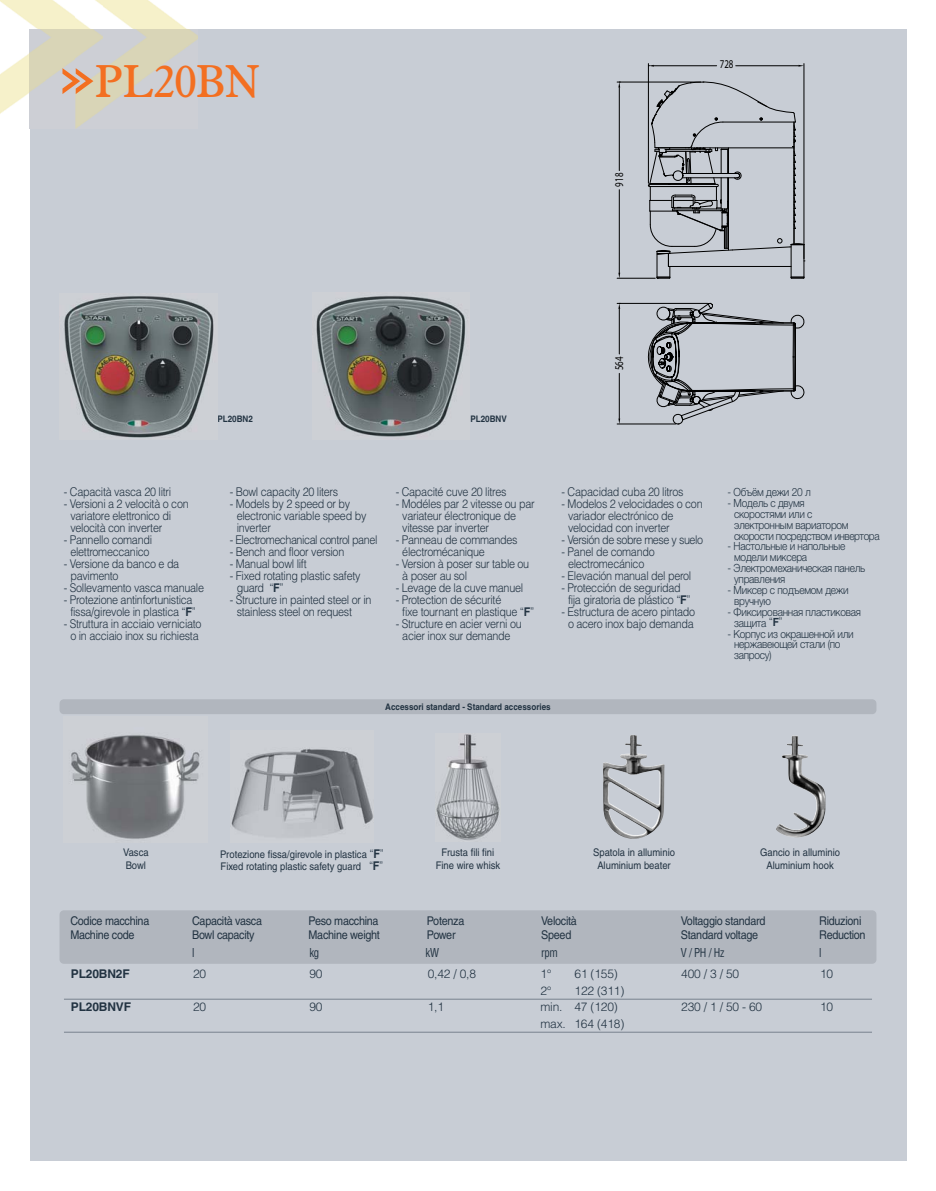
<style>
.page{position:relative;width:936px;height:1191px;background:#fff}
.page>*{position:absolute;margin:0;border:0;box-sizing:border-box;transform-origin:0 0}
.t1{font:45px "Aldine 721 BT";letter-spacing:-.025em;color:#f36f21}
.t2{font:300 12px/12px "Helvetica";letter-spacing:-.025em;color:#223342;scale:.9 1}
.t3{font:12px "Helvetica";letter-spacing:-.025em;color:#223342;scale:.9 1}
.t4{font:300 12px "Helvetica";letter-spacing:-.025em;color:#223342}
.t5{font:condensed 12px "Helvetica";letter-spacing:-.025em;color:#223342;scale:.9 1}
.t6{font:700 12px "Helvetica";letter-spacing:-.015em;color:#223342}
.t7{font:11.85px "Myriad Pro";color:#000;scale:.75 1}
.t8{font:300 11.25px/10.9px "Helvetica Neue";letter-spacing:-.025em;color:#223342;scale:.9 1}
.t9{font:10.5px/12.6px "Helvetica";color:#223342;text-align:center;scale:.9 1}
.t10{font:700 9px "Helvetica";color:#223342;scale:.9 1}
.s1{font-weight:700}
.s2{font-family:"Helvetica";font-size:12px}
.s3{font-family:"Helvetica";font-weight:700}
.s4{font-weight:300;font-size:12px}
.s5{font-weight:700;font-size:12px}
</style>
<div class="page">
<div style="left:30px;top:30px;width:876px;height:1131px;background:#c8cdd5"></div>
<hr style="left:617px;top:278px;width:38px;height:1px;background:#000">
<hr style="left:617px;top:82px;width:83px;height:1px;background:#000">
<hr style="left:619px;top:190px;width:1px;height:83px;background:#000">
<hr style="left:619px;top:87px;width:1px;height:84px;background:#000">
<hr style="left:617px;top:424px;width:58px;height:1px;background:#000">
<hr style="left:617px;top:303px;width:90px;height:1px;background:#000">
<hr style="left:619px;top:373px;width:1px;height:45px;background:#000">
<hr style="left:619px;top:309px;width:1px;height:45px;background:#000">
<hr style="left:803px;top:64px;width:1px;height:195px;background:#000">
<hr style="left:648px;top:64px;width:1px;height:119px;background:#000">
<hr style="left:735px;top:65px;width:63px;height:1px;background:#000">
<hr style="left:653px;top:65px;width:63px;height:1px;background:#000">
<svg style="left:645px;top:82px;width:160px;height:343px"></svg>
<div style="left:60px;top:910px;width:816px;height:53px;background:#b1b6be;border-radius:4px"></div>
<hr style="left:64px;top:999px;width:807px;height:1px;background:#79828e">
<hr style="left:64px;top:1032px;width:807px;height:1px;background:#79828e">
<img style="left:0;top:0;width:198px;height:129px">
<svg style="left:62px;top:68px;width:31px;height:26px"></svg>
<img style="left:64px;top:296px;width:150px;height:142px">
<img style="left:316px;top:296px;width:150px;height:141px">
<div style="left:60px;top:699px;width:816px;height:15px;background:#b1b6be;border-radius:4px"></div>
<img style="left:71px;top:735px;width:129px;height:104px">
<img style="left:436px;top:734px;width:64px;height:106px">
<img style="left:603px;top:735px;width:61px;height:104px">
<img style="left:776px;top:736px;width:49px;height:102px">
<img style="left:231px;top:748px;width:143px;height:89px">
<h1 class="t1" style="left:95px;top:64px;width:167px">PL20BN</h1>
<p class="t7" style="left:612px;top:186px;width:20px;rotate:-90deg">918</p>
<p class="t7" style="left:719px;top:57px;width:20px">728</p>
<p class="t10" style="left:217px;top:416px;width:41px">PL20BN2</p>
<p class="t10" style="left:470px;top:416px;width:42px">PL20BNV</p>
<p class="t7" style="left:612px;top:370px;width:20px;rotate:-90deg">564</p>
<p class="t2" style="left:64px;top:487px;width:121px">- Capacità vasca 20 litri</p>
<p class="t2" style="left:70px;top:499px;width:133px;text-indent:-7px">- Versioni a 2 velocità o con variatore elettronico di velocità con inverter</p>
<p class="t2" style="left:64px;top:535px;width:100px;text-align:center">- Pannello comandi elettromeccanico</p>
<p class="t2" style="left:70px;top:559px;width:122px;text-indent:-7px">- Versione da banco e da pavimento</p>
<p class="t2" style="left:64px;top:583px;width:157px">- Sollevamento vasca manuale</p>
<p class="t2" style="left:64px;top:595px;width:148px;text-align:center">- Protezione antinfortunistica fissa/girevole in plastica “<span class="s1">F</span>”</p>
<p class="t2" style="left:64px;top:619px;width:155px;text-align:center">- Struttura in acciaio verniciato o in acciaio inox su richiesta</p>
<p class="t2" style="left:230px;top:487px;width:122px">- Bowl capacity 20 liters</p>
<p class="t2" style="left:237px;top:499px;width:146px;text-indent:-7px">- Models by 2 speed or by electronic variable speed by inverter</p>
<p class="t2" style="left:230px;top:535px;width:165px">- Electromechanical control panel</p>
<p class="t2" style="left:230px;top:547px;width:129px">- Bench and floor version</p>
<p class="t2" style="left:230px;top:559px;width:87px">- Manual bowl lift</p>
<p class="t2" style="left:237px;top:571px;width:139px;text-indent:-7px">- Fixed rotating plastic safety guard “<span class="s1">F</span>”</p>
<p class="t2" style="left:237px;top:595px;width:151px;text-indent:-7px">- Structure in painted steel or in stainless steel on request</p>
<p class="t2" style="left:395px;top:487px;width:125px">- Capacité cuve 20 litres</p>
<p class="t2" style="left:402px;top:499px;width:149px;text-indent:-7px">- Modéles par 2 vitesse ou par variateur électronique de vitesse par inverter</p>
<p class="t2" style="left:402px;top:535px;width:130px;text-indent:-7px">- Panneau de commandes électromécanique</p>
<p class="t2" style="left:402px;top:559px;width:143px;text-indent:-7px">- Version à poser sur table ou à poser au sol</p>
<p class="t2" style="left:395px;top:583px;width:143px">- Levage de la cuve manuel</p>
<p class="t2" style="left:402px;top:595px;width:148px;text-indent:-7px">- Protection de sécurité<br>fixe tournant en plastique “<span class="s1">F</span>”</p>
<p class="t2" style="left:395px;top:619px;width:142px;text-align:center">- Structure en acier verni ou acier inox sur demande</p>
<p class="t2" style="left:561px;top:487px;width:137px">- Capacidad cuba 20 litros</p>
<p class="t2" style="left:568px;top:499px;width:151px;text-indent:-6px">- Modelos 2 velocidades o con variador electrónico de velocidad con inverter</p>
<p class="t2" style="left:561px;top:535px;width:159px">- Versión de sobre mese y suelo</p>
<p class="t2" style="left:561px;top:547px;width:105px;text-align:center">- Panel de comando electromecánico</p>
<p class="t2" style="left:561px;top:571px;width:146px">- Elevación manual del perol</p>
<p class="t2" style="left:568px;top:583px;width:138px;text-indent:-6px">- Protección de seguridad fija giratoria de plástico “<span class="s1">F</span>”</p>
<p class="t2" style="left:561px;top:607px;width:150px;text-align:center">- Estructura de acero pintado o acero inox bajo demanda</p>
<p class="t10" style="left:385px;top:703px;width:185px">Accessori standard - Standard accessories</p>
<p class="t8" style="left:727px;top:487px;width:94px">- Объём дежи 20 л</p>
<p class="t8" style="left:734px;top:498px;width:163px;text-indent:-7px">- Модель с двумя<br>скоростями или с<br>электронным вариатором скорости посредством инвертора</p>
<p class="t8" style="left:734px;top:542px;width:125px;text-indent:-7px">- Настольные и напольные модели миксера</p>
<p class="t8" style="left:734px;top:564px;width:147px;text-indent:-7px">- Электромеханическая панель управления</p>
<p class="t8" style="left:734px;top:585px;width:129px;text-indent:-7px">- Миксер с подъемом дежи вручную</p>
<p class="t8" style="left:734px;top:607px;width:142px;text-indent:-7px">- Фиксированная пластиковая защита <span class="s2">“</span><span class="s3">F</span><span class="s2">”</span></p>
<p class="t8" style="left:734px;top:629px;width:134px;text-indent:-7px">- Корпус из окрашенной или нержавеющей стали (по запросу)</p>
<p class="t9" style="left:123px;top:847px;width:30px;text-align:left">Vasca<br>Bowl</p>
<p class="t9" style="left:435px;top:847px;width:73px">Frusta fili fini<br>Fine wire whisk</p>
<p class="t9" style="left:593px;top:847px;width:92px">Spatola in alluminio<br>Aluminium beater</p>
<p class="t9" style="left:760px;top:847px;width:90px">Gancio in alluminio<br>Aluminium hook</p>
<p class="t9" style="left:220px;top:849px;width:184px;line-height:12px;text-align:left">Protezione fissa/girevole in plastica <span class="s4">“</span><span class="s5">F</span><span class="s4">”<br></span>Fixed rotating plastic safety guard <span class="s4">“</span><span class="s5">F</span><span class="s4">”</span></p>
<p class="t3" style="left:70px;top:916px;width:89px">Codice macchina</p>
<p class="t3" style="left:192px;top:916px;width:79px">Capacità vasca</p>
<p class="t3" style="left:308px;top:916px;width:79px">Peso macchina</p>
<p class="t3" style="left:427px;top:916px;width:43px">Potenza</p>
<p class="t3" style="left:541px;top:916px;width:41px">Velocità</p>
<p class="t3" style="left:680px;top:916px;width:95px">Voltaggio standard</p>
<p class="t3" style="left:819px;top:916px;width:48px">Riduzioni</p>
<p class="t3" style="left:70px;top:930px;width:73px">Machine code</p>
<p class="t3" style="left:192px;top:930px;width:71px">Bowl capacity</p>
<p class="t3" style="left:308px;top:930px;width:81px">Machine weight</p>
<p class="t3" style="left:427px;top:930px;width:33px">Power</p>
<p class="t3" style="left:541px;top:930px;width:35px">Speed</p>
<p class="t3" style="left:681px;top:930px;width:87px">Standard voltage</p>
<p class="t3" style="left:819px;top:930px;width:53px">Reduction</p>
<p class="t5" style="left:192px;top:947px;width:4px">l</p>
<p class="t5" style="left:309px;top:947px;width:13px">kg</p>
<p class="t5" style="left:425px;top:947px;width:17px">kW</p>
<p class="t5" style="left:541px;top:947px;width:20px">rpm</p>
<p class="t5" style="left:680px;top:947px;width:50px">V / PH / Hz</p>
<p class="t5" style="left:819px;top:947px;width:4px">l</p>
<p class="t6" style="left:71px;top:969px;width:60px">PL20BN2F</p>
<p class="t4" style="left:193px;top:969px;width:15px">20</p>
<p class="t4" style="left:309px;top:969px;width:15px">90</p>
<p class="t4" style="left:427px;top:969px;width:50px">0,42 / 0,8</p>
<p class="t4" style="left:540px;top:969px;width:13px">1°</p>
<p class="t4" style="left:574px;top:969px;width:45px">61 (155)</p>
<p class="t4" style="left:681px;top:969px;width:59px">400 / 3 / 50</p>
<p class="t4" style="left:820px;top:969px;width:15px">10</p>
<p class="t4" style="left:540px;top:986px;width:13px">2°</p>
<p class="t4" style="left:574px;top:986px;width:51px">122 (311)</p>
<p class="t6" style="left:71px;top:1002px;width:62px">PL20BNVF</p>
<p class="t4" style="left:193px;top:1002px;width:15px">20</p>
<p class="t4" style="left:309px;top:1002px;width:15px">90</p>
<p class="t4" style="left:427px;top:1002px;width:18px">1,1</p>
<p class="t4" style="left:540px;top:1002px;width:79px">min. 47 (120)</p>
<p class="t4" style="left:681px;top:1002px;width:82px">230 / 1 / 50 - 60</p>
<p class="t4" style="left:820px;top:1002px;width:15px">10</p>
<p class="t4" style="left:540px;top:1019px;width:85px">max. 164 (418)</p>
</div>
